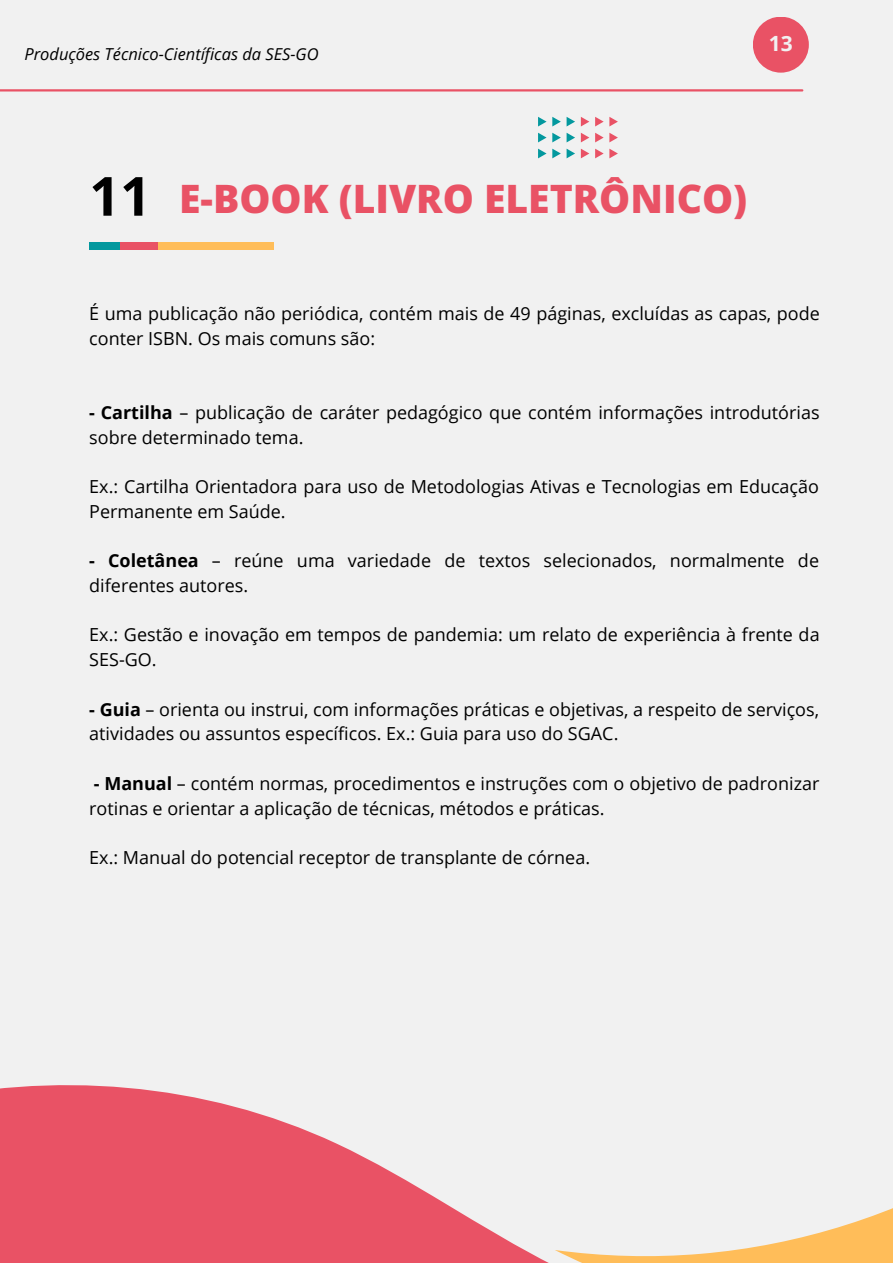
<style>
.page{position:relative;width:893px;height:1264px;background:#fff}
.page>*{position:absolute;margin:0;border:0;box-sizing:border-box;transform-origin:0 0}
.t1{font:800 39.15px "Open Sans";color:#e95265}
.t2{font:700 21px "Open Sans";color:#f1f1f1}
.t3{font:18px/24.8px "Open Sans";color:#000}
.t4{font:italic 16.5px "Open Sans";color:#000}
.s1{font-weight:700;font-size:54px;color:#000}
.s2{font-weight:700}
</style>
<div class="page">
<div style="left:0;top:0;width:892px;height:1262px;background:#f1f1f1"></div>
<hr style="left:0;top:89px;width:802px;height:2px;background:#e95265">
<div style="left:752px;top:17px;width:56px;height:56px;background:#e95265;border-radius:50%"></div>
<svg style="left:0;top:1085px;width:547px;height:177px;fill:#e95265"></svg>
<svg style="left:555px;top:1208px;width:337px;height:54px"></svg>
<div style="left:89px;top:242px;width:185px;height:7px;background:#ffbd59"></div>
<div style="left:89px;top:242px;width:68px;height:7px;background:#e95265"></div>
<div style="left:89px;top:242px;width:31px;height:7px;background:#03989e"></div>
<svg style="left:609px;top:117px;width:9px;height:9px"></svg>
<svg style="left:609px;top:133px;width:9px;height:9px"></svg>
<svg style="left:609px;top:149px;width:9px;height:9px"></svg>
<svg style="left:595px;top:117px;width:8px;height:9px"></svg>
<svg style="left:595px;top:133px;width:8px;height:9px"></svg>
<svg style="left:595px;top:149px;width:8px;height:9px"></svg>
<svg style="left:581px;top:117px;width:8px;height:9px"></svg>
<svg style="left:581px;top:133px;width:8px;height:9px"></svg>
<svg style="left:581px;top:149px;width:8px;height:9px"></svg>
<svg style="left:538px;top:117px;width:37px;height:41px"></svg>
<p class="t4" style="left:24px;top:42px;width:296px">Produções Técnico-Científicas da SES-GO</p>
<p class="t2" style="left:768px;top:29px;width:25px">13</p>
<h1 class="t1" style="left:89px;top:171px;width:659px"><span class="s1">11</span> E-BOOK (LIVRO ELETRÔNICO)</h1>
<p class="t3" style="left:89px;top:300px;width:732px">É uma publicação não periódica, contém mais de 49 páginas, excluídas as capas, pode conter ISBN. Os mais comuns são:</p>
<p class="t3" style="left:89px;top:399px;width:731px"><span class="s2">- Cartilha</span> – publicação de caráter pedagógico que contém informações introdutórias sobre determinado tema.</p>
<p class="t3" style="left:89px;top:473px;width:731px">Ex.: Cartilha Orientadora para uso de Metodologias Ativas e Tecnologias em Educação<br>Permanente em Saúde.</p>
<p class="t3" style="left:89px;top:548px;width:731px"><span class="s2">- Coletânea</span> – reúne uma variedade de textos selecionados, normalmente de diferentes autores.</p>
<p class="t3" style="left:89px;top:622px;width:731px">Ex.: Gestão e inovação em tempos de pandemia: um relato de experiência à frente da<br>SES-GO.</p>
<p class="t3" style="left:89px;top:696px;width:731px"><span class="s2">- Guia</span> – orienta ou instrui, com informações práticas e objetivas, a respeito de serviços, atividades ou assuntos específicos. Ex.: Guia para uso do SGAC.</p>
<p class="t3" style="left:89px;top:770px;width:731px"><span class="s2">- Manual</span> – contém normas, procedimentos e instruções com o objetivo de padronizar rotinas e orientar a aplicação de técnicas, métodos e práticas.</p>
<p class="t3" style="left:89px;top:844px;width:502px">Ex.: Manual do potencial receptor de transplante de córnea.</p>
</div>
